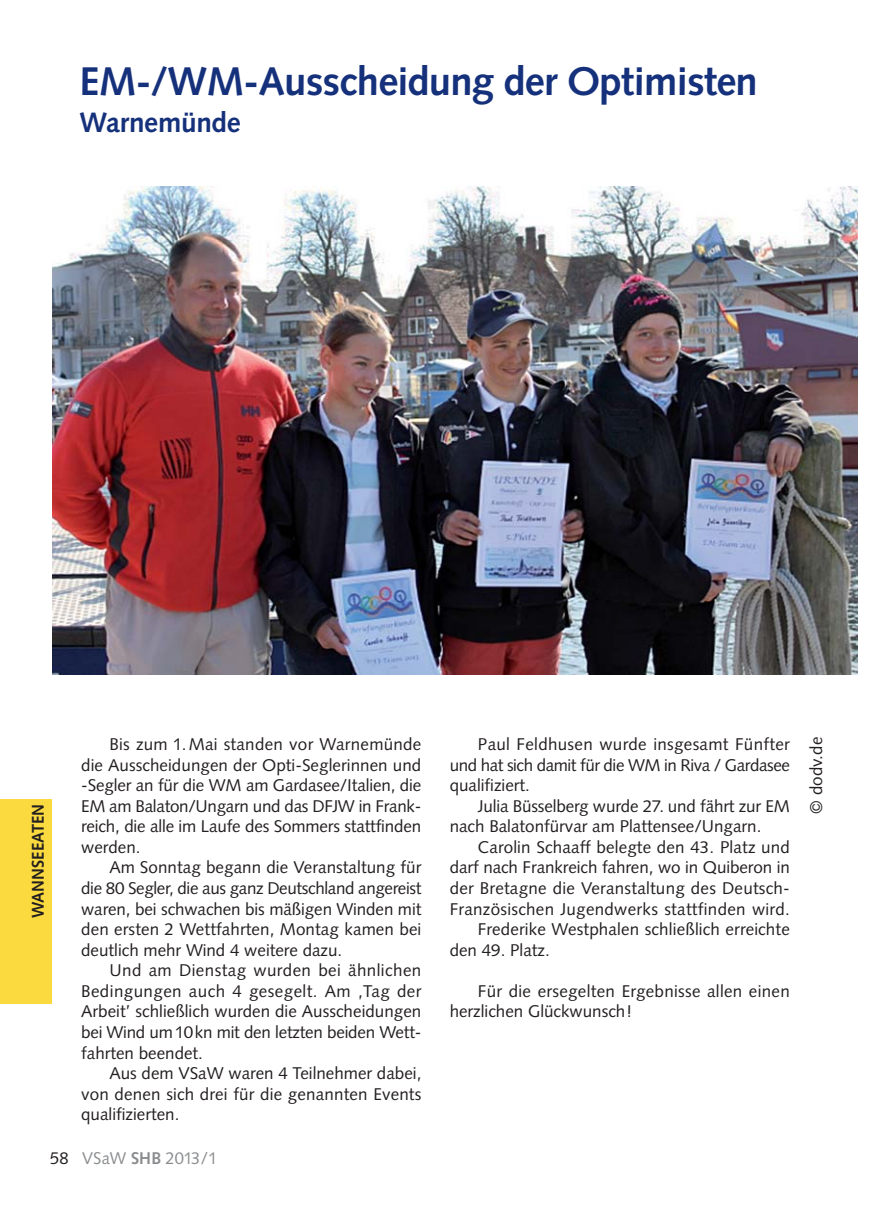
<style>
.page{position:relative;width:874px;height:1226px;background:#fff}
.page>*{position:absolute;margin:0;border:0;box-sizing:border-box;transform-origin:0 0}
.t1{font:700 40px "Syntax";letter-spacing:-.02em;color:#16317b}
.t2{font:700 28px "Syntax";letter-spacing:-.01em;color:#16317b}
.t3{font:17px "Syntax";color:#231f20}
.t4{font:17px/20.6px "Syntax";letter-spacing:.02em;color:#231f20}
.t5{font:17px "Syntax";letter-spacing:.025em;color:#231f20}
.t6{font:17px "Syntax";letter-spacing:-.02em;color:#231f20}
.t7{font:17px "Syntax";letter-spacing:-.025em;color:#231f20}
.t8{font:17px "Syntax";color:#8a8c8e}
.t9{font:700 17px "Syntax";color:#231f20}
.s1{color:#231f20}
.s2{font-weight:700}
</style>
<div class="page">
<img style="left:52px;top:187px;width:805px;height:487px">
<div style="left:0;top:799px;width:51px;height:204px;background:#fada3e"></div>
<p class="t1" style="left:80px;top:65px;width:680px">EM-/WM-Ausscheidung der Optimisten</p>
<p class="t2" style="left:80px;top:111px;width:163px">Warnemünde</p>
<p class="t9" style="left:31px;top:918px;width:116px;rotate:-90deg">WANNSEEATEN</p>
<p class="t3" style="left:109px;top:737px;width:313px">Bis zum 1.Mai standen vor Warnemünde</p>
<p class="t3" style="left:81px;top:758px;width:342px">die Ausscheidungen der Opti-Seglerinnen und</p>
<p class="t3" style="left:81px;top:778px;width:342px">-Segler an für die WM am Gardasee/Italien, die</p>
<p class="t3" style="left:81px;top:799px;width:342px">EM am Balaton/Ungarn und das DFJW in Frank-</p>
<p class="t3" style="left:81px;top:820px;width:342px">reich, die alle im Laufe des Sommers stattfinden</p>
<p class="t3" style="left:81px;top:840px;width:61px">werden.</p>
<p class="t3" style="left:109px;top:861px;width:313px">Am Sonntag begann die Veranstaltung für</p>
<p class="t6" style="left:81px;top:881px;width:342px">die 80 Segler, die aus ganz Deutschland angereist</p>
<p class="t3" style="left:81px;top:902px;width:342px">waren, bei schwachen bis mäßigen Winden mit</p>
<p class="t3" style="left:81px;top:922px;width:342px">den ersten 2 Wettfahrten, Montag kamen bei</p>
<p class="t3" style="left:81px;top:943px;width:263px">deutlich mehr Wind 4 weitere dazu.</p>
<p class="t5" style="left:109px;top:964px;width:313px">Und am Dienstag wurden bei ähnlichen</p>
<p class="t5" style="left:81px;top:984px;width:342px">Bedingungen auch 4 gesegelt. Am ,Tag der</p>
<p class="t3" style="left:81px;top:1005px;width:342px">Arbeit’ schließlich wurden die Ausscheidungen</p>
<p class="t3" style="left:81px;top:1025px;width:342px">bei Wind um 10kn mit den letzten beiden Wett-</p>
<p class="t3" style="left:81px;top:1046px;width:123px">fahrten beendet.</p>
<p class="t3" style="left:109px;top:1066px;width:313px">Aus dem VSaW waren 4 Teilnehmer dabei,</p>
<p class="t3" style="left:81px;top:1087px;width:342px">von denen sich drei für die genannten Events</p>
<p class="t3" style="left:81px;top:1107px;width:100px">qualifizierten.</p>
<p class="t8" style="left:50px;top:1152px;width:168px"><span class="s1">58</span> VSaW <span class="s2">SHB</span> 2013/1</p>
<p class="t4" style="left:478px;top:735px;width:313px">Paul Feldhusen wurde insgesamt Fünfter</p>
<p class="t7" style="left:450px;top:758px;width:342px">und hat sich damit für die WM in Riva / Gardasee</p>
<p class="t3" style="left:450px;top:778px;width:82px">qualifiziert.</p>
<p class="t3" style="left:478px;top:799px;width:313px">Julia Büsselberg wurde 27. und fährt zur EM</p>
<p class="t3" style="left:450px;top:820px;width:313px">nach Balatonfürvar am Plattensee/Ungarn.</p>
<p class="t3" style="left:478px;top:840px;width:313px">Carolin Schaaff belegte den 43. Platz und</p>
<p class="t3" style="left:450px;top:861px;width:342px">darf nach Frankreich fahren, wo in Quiberon in</p>
<p class="t3" style="left:450px;top:881px;width:342px">der Bretagne die Veranstaltung des Deutsch-</p>
<p class="t3" style="left:450px;top:902px;width:342px">Französischen Jugendwerks stattfinden wird.</p>
<p class="t3" style="left:478px;top:922px;width:313px">Frederike Westphalen schließlich erreichte</p>
<p class="t3" style="left:450px;top:943px;width:102px">den 49. Platz.</p>
<p class="t4" style="left:450px;top:982px;width:342px;text-indent:28px">Für die ersegelten Ergebnisse allen einen herzlichen Glückwunsch!</p>
<p class="t3" style="left:810px;top:814px;width:78px;rotate:-90deg">© dodv.de</p>
</div>
